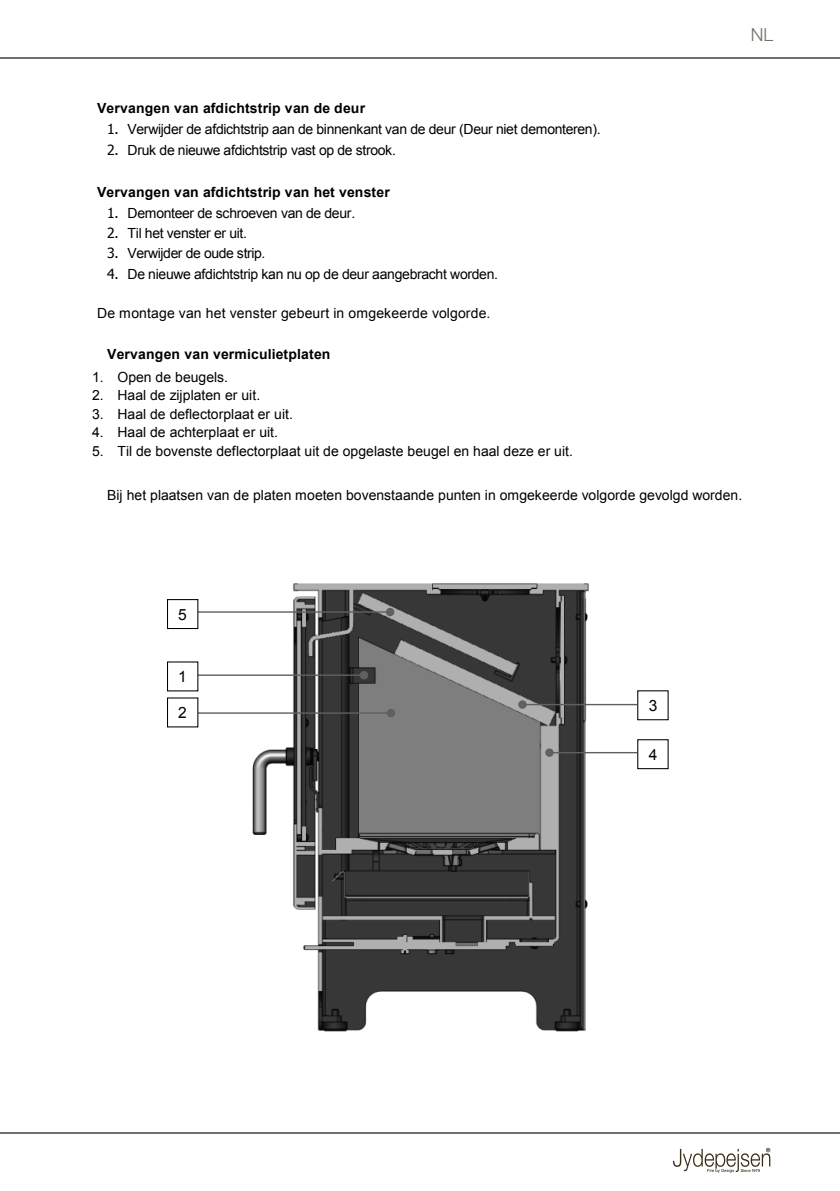
<style>
.page{position:relative;width:840px;height:1191px;background:#fff}
.page>*{position:absolute;margin:0;border:0;box-sizing:border-box;transform-origin:0 0}
.t1{font:300 18px "Helvetica Neue LT Std";color:#747067}
.t2{font:15.4px "Arial";color:#000}
.t3{font:14px "Arial";letter-spacing:-.005em;color:#000}
.t4{font:14px "Arial";letter-spacing:-.025em;color:#000}
.t5{font:700 14px "Arial";letter-spacing:.01em;color:#000}
.s1{font-family:"Tahoma"}
</style>
<div class="page">
<hr style="left:0;top:1132px;width:839px;height:2px;background:#747067">
<hr style="left:0;top:57px;width:839px;height:1px;background:#747067">
<svg style="left:673px;top:1147px;width:97px;height:25px"></svg>
<img style="left:252px;top:583px;width:337px;height:449px">
<svg style="left:198px;top:671px;width:170px;height:8px"></svg>
<svg style="left:198px;top:608px;width:196px;height:8px"></svg>
<svg style="left:518px;top:700px;width:119px;height:9px"></svg>
<svg style="left:545px;top:748px;width:92px;height:9px"></svg>
<svg style="left:198px;top:709px;width:197px;height:8px"></svg>
<div style="left:167px;top:599px;width:31px;height:30px;border:1px solid #000"></div>
<div style="left:637px;top:739px;width:31px;height:30px;border:1px solid #000"></div>
<p class="t1" style="left:750px;top:24px;width:24px">NL</p>
<p class="t5" style="left:97px;top:99px;width:269px">Vervangen van afdichtstrip van de deur</p>
<p class="t4" style="left:107px;top:120px;width:494px"><span class="s1">1.</span> Verwijder de afdichtstrip aan de binnenkant van de deur (Deur niet demonteren).</p>
<p class="t4" style="left:107px;top:141px;width:290px"><span class="s1">2.</span> Druk de nieuwe afdichtstrip vast op de strook.</p>
<p class="t5" style="left:97px;top:183px;width:294px">Vervangen van afdichtstrip van het venster</p>
<p class="t4" style="left:107px;top:204px;width:249px"><span class="s1">1.</span> Demonteer de schroeven van de deur.</p>
<p class="t4" style="left:107px;top:224px;width:141px"><span class="s1">2.</span> Til het venster er uit.</p>
<p class="t4" style="left:107px;top:244px;width:159px"><span class="s1">3.</span> Verwijder de oude strip.</p>
<p class="t4" style="left:107px;top:264px;width:392px"><span class="s1">4.</span> De nieuwe afdichtstrip kan nu op de deur aangebracht worden.</p>
<p class="t3" style="left:97px;top:304px;width:394px">De montage van het venster gebeurt in omgekeerde volgorde.</p>
<p class="t5" style="left:107px;top:345px;width:224px">Vervangen van vermiculietplaten</p>
<p class="t3" style="left:92px;top:367px;width:137px">1. Open de beugels.</p>
<p class="t3" style="left:92px;top:386px;width:169px">2. Haal de zijplaten er uit.</p>
<p class="t3" style="left:92px;top:404px;width:202px">3. Haal de deflectorplaat er uit.</p>
<p class="t3" style="left:92px;top:423px;width:187px">4. Haal de achterplaat er uit.</p>
<p class="t3" style="left:92px;top:441px;width:482px">5. Til de bovenste deflectorplaat uit de opgelaste beugel en haal deze er uit.</p>
<p class="t3" style="left:107px;top:486px;width:636px">Bij het plaatsen van de platen moeten bovenstaande punten in omgekeerde volgorde gevolgd worden.</p>
<p class="t2" style="left:178px;top:604px;width:10px">5</p>
<p class="t2" style="left:178px;top:666px;width:10px">1</p>
<p class="t2" style="left:178px;top:702px;width:10px">2</p>
<p class="t2" style="left:648px;top:695px;width:10px">3</p>
<p class="t2" style="left:648px;top:744px;width:10px">4</p>
</div>
